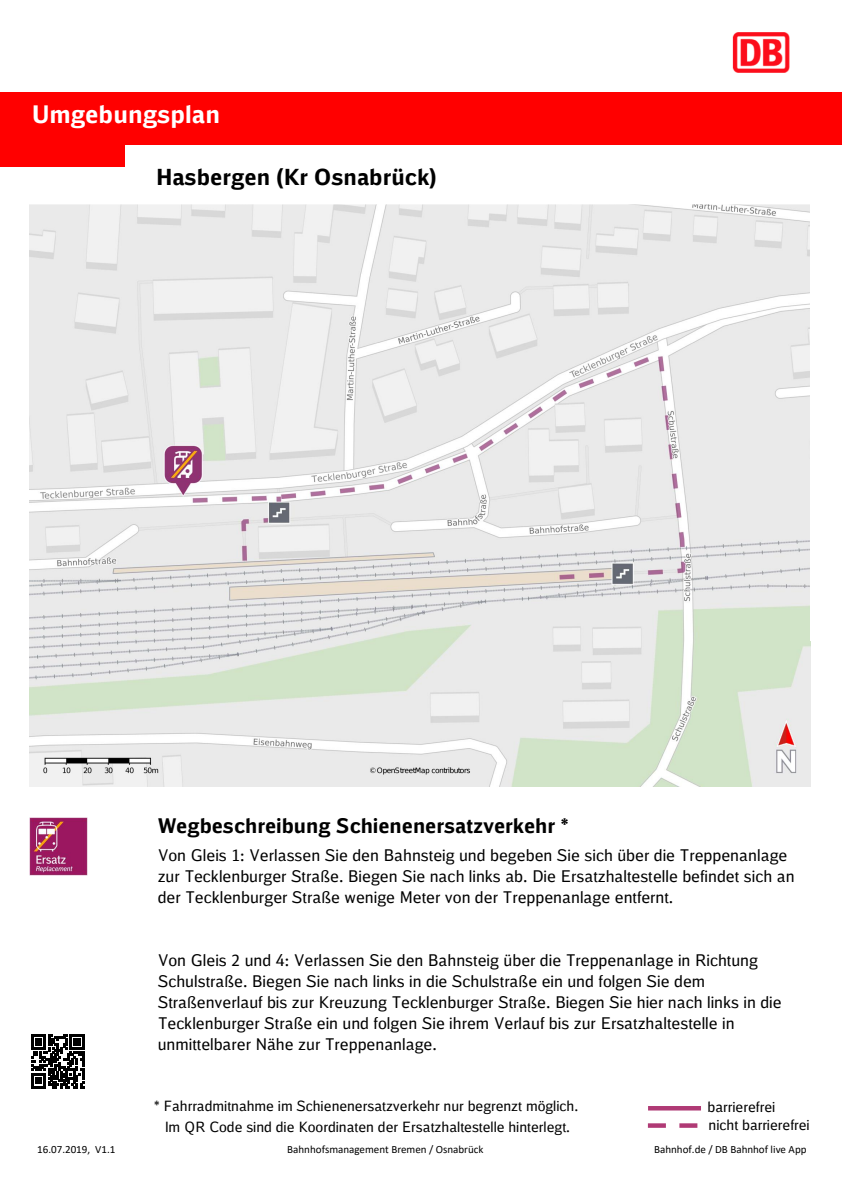
<style>
.page{position:relative;width:842px;height:1191px;background:#fff}
.page>*{position:absolute;margin:0;border:0;box-sizing:border-box;transform-origin:0 0}
.t1{font:700 24px "DB Office";color:#fff}
.t2{font:700 22px "DB Office";color:#000}
.t3{font:700 20px "DB Office";color:#000}
.t4{font:16px/21.1px "DB Office";color:#000}
.t5{font:14px "DB Office";color:#000}
.t6{font:11px "Calibri";color:#000}
</style>
<div class="page">
<img style="left:30px;top:204px;width:780px;height:583px">
<div style="left:0;top:93px;width:842px;height:52px;background:#f00"></div>
<img style="left:30px;top:818px;width:58px;height:58px">
<img style="left:732px;top:32px;width:58px;height:41px">
<div style="left:0;top:139px;width:125px;height:28px;background:#f00"></div>
<svg style="left:31px;top:1034px;width:53px;height:54px"></svg>
<img style="left:570px;top:555px;width:241px;height:232px">
<svg style="left:648px;top:1123px;width:50px;height:4px"></svg>
<hr style="left:648px;top:1106px;width:53px;height:4px;background:#b03a75">
<p class="t1" style="left:32px;top:101px;width:189px">Umgebungsplan</p>
<p class="t2" style="left:157px;top:165px;width:281px">Hasbergen (Kr Osnabrück)</p>
<p class="t3" style="left:158px;top:815px;width:412px">Wegbeschreibung Schienenersatzverkehr *</p>
<p class="t4" style="left:158px;top:844px;width:638px">Von Gleis 1: Verlassen Sie den Bahnsteig und begeben Sie sich über die Treppenanlage zur Tecklenburger Straße. Biegen Sie nach links ab. Die Ersatzhaltestelle befindet sich an der Tecklenburger Straße wenige Meter von der Treppenanlage entfernt.</p>
<p class="t4" style="left:158px;top:949px;width:625px">Von Gleis 2 und 4: Verlassen Sie den Bahnsteig über die Treppenanlage in Richtung Schulstraße. Biegen Sie nach links in die Schulstraße ein und folgen Sie dem Straßenverlauf bis zur Kreuzung Tecklenburger Straße. Biegen Sie hier nach links in die Tecklenburger Straße ein und folgen Sie ihrem Verlauf bis zur Ersatzhaltestelle in unmittelbarer Nähe zur Treppenanlage.</p>
<p class="t5" style="left:154px;top:1098px;width:426px">* Fahrradmitnahme im Schienenersatzverkehr nur begrenzt möglich.</p>
<p class="t5" style="left:165px;top:1119px;width:407px">Im QR Code sind die Koordinaten der Ersatzhaltestelle hinterlegt.</p>
<p class="t5" style="left:708px;top:1099px;width:69px">barrierefrei</p>
<p class="t5" style="left:709px;top:1117px;width:103px">nicht barrierefrei</p>
<p class="t6" style="left:37px;top:1144px;width:80px">16.07.2019, V1.1</p>
<p class="t6" style="left:287px;top:1144px;width:198px">Bahnhofsmanagement Bremen / Osnabrück</p>
<p class="t6" style="left:654px;top:1144px;width:154px">Bahnhof.de / DB Bahnhof live App</p>
</div>
